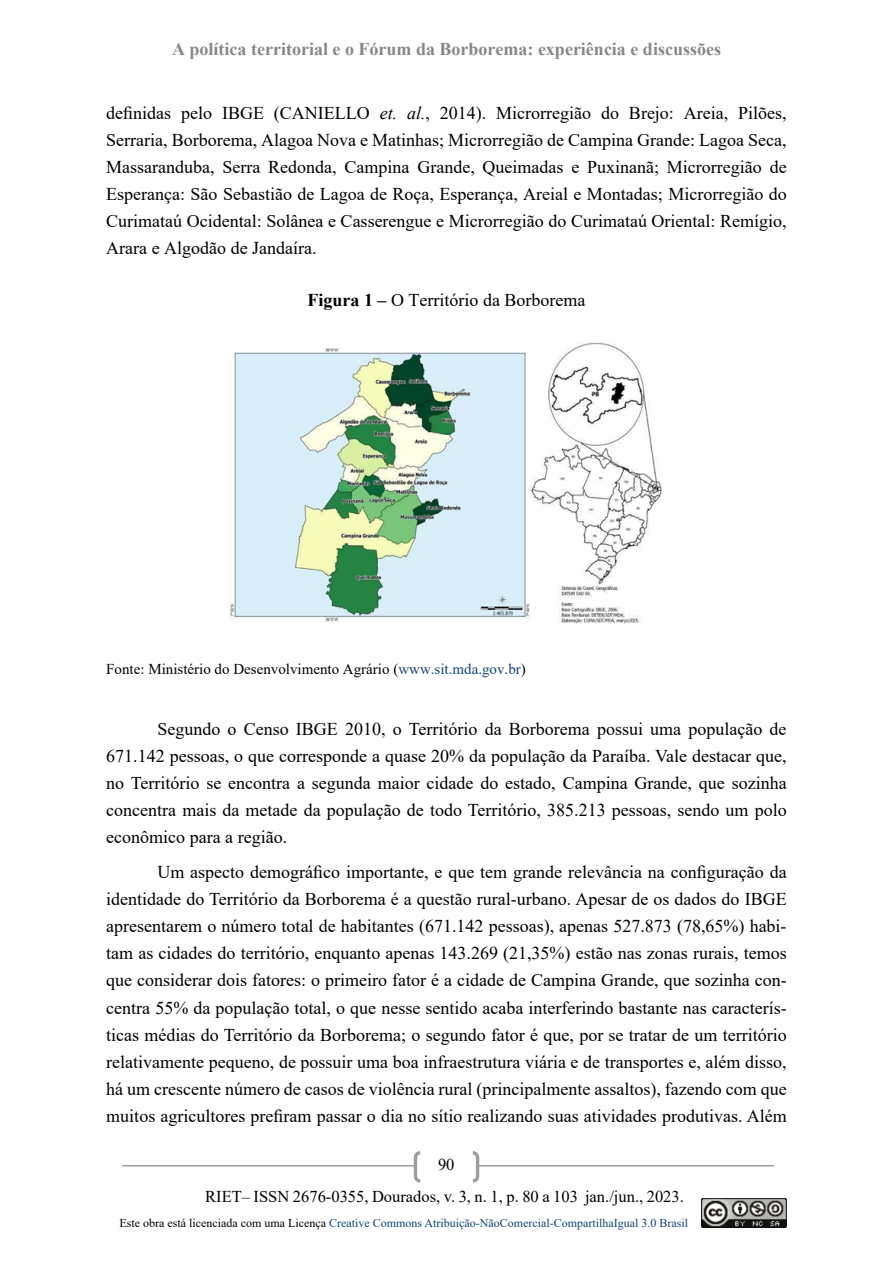
<style>
.page{position:relative;width:893px;height:1263px;background:#fff}
.page>*{position:absolute;margin:0;border:0;box-sizing:border-box;transform-origin:0 0}
.t1{font:18px/27px "Times New Roman";color:#000;text-align:justify}
.t2{font:700 18px "Times New Roman";color:#878787}
.t3{font:16.5px/32px "Times New Roman";color:#000;text-align:center}
.t4{font:15px "Times New Roman";color:#000}
.t5{font:12px "Times New Roman";color:#174376}
.s1{font-style:italic}
.s2{font-weight:700}
.s3{color:#174376}
.s4{color:#000}
</style>
<div class="page">
<hr style="left:122px;top:1165px;width:652px;height:1px;background:#9e9d9d">
<svg style="left:412px;top:1151px;width:69px;height:32px"></svg>
<img style="left:701px;top:1198px;width:85px;height:30px">
<img style="left:229px;top:342px;width:433px;height:282px">
<p class="t2" style="left:172px;top:36px;width:550px">A política territorial e o Fórum da Borborema: experiência e discussões</p>
<p class="t1" style="left:106px;top:99px;width:682px">definidas pelo IBGE (CANIELLO <span class="s1">et. al.</span>, 2014). Microrregião do Brejo: Areia, Pilões, Serraria, Borborema, Alagoa Nova e Matinhas; Microrregião de Campina Grande: Lagoa Seca, Massaranduba, Serra Redonda, Campina Grande, Queimadas e Puxinanã; Microrregião de Esperança: São Sebastião de Lagoa de Roça, Esperança, Areial e Montadas; Microrregião do Curimataú Ocidental: Solânea e Casserengue e Microrregião do Curimataú Oriental: Remígio, Arara e Algodão de Jandaíra.</p>
<p class="t1" style="left:307px;top:286px;width:279px"><span class="s2">Figura 1 –</span> O Território da Borborema</p>
<p class="t4" style="left:106px;top:658px;width:421px">Fonte: Ministério do Desenvolvimento Agrário (<span class="s3">www.sit.mda.gov.br</span>)</p>
<p class="t1" style="left:106px;top:715px;width:682px;text-indent:51px">Segundo o Censo IBGE 2010, o Território da Borborema possui uma população de 671.142 pessoas, o que corresponde a quase 20% da população da Paraíba. Vale destacar que, no Território se encontra a segunda maior cidade do estado, Campina Grande, que sozinha concentra mais da metade da população de todo Território, 385.213 pessoas, sendo um polo econômico para a região.</p>
<p class="t1" style="left:106px;top:858px;width:682px;text-indent:51px">Um aspecto demográfico importante, e que tem grande relevância na configuração da identidade do Território da Borborema é a questão rural-urbano. Apesar de os dados do IBGE apresentarem o número total de habitantes (671.142 pessoas), apenas 527.873 (78,65%) habi&shy;tam as cidades do território, enquanto apenas 143.269 (21,35%) estão nas zonas rurais, temos que considerar dois fatores: o primeiro fator é a cidade de Campina Grande, que sozinha con&shy;centra 55% da população total, o que nesse sentido acaba interferindo bastante nas caracterís&shy;ticas médias do Território da Borborema; o segundo fator é que, por se tratar de um território relativamente pequeno, de possuir uma boa infraestrutura viária e de transportes e, além disso, há um crescente número de casos de violência rural (principalmente assaltos), fazendo com que muitos agricultores prefiram passar o dia no sítio realizando suas atividades produtivas. Além</p>
<p class="t3" style="left:205px;top:1148px;width:480px">90<br>RIET– ISSN 2676-0355, Dourados, v. 3, n. 1, p. 80 a 103 jan./jun., 2023.</p>
<p class="t5" style="left:119px;top:1214px;width:570px"><span class="s4">Este obra está licenciada com uma Licença</span> Creative Commons Atribuição-NãoComercial-CompartilhaIgual 3.0 Brasil</p>
</div>
